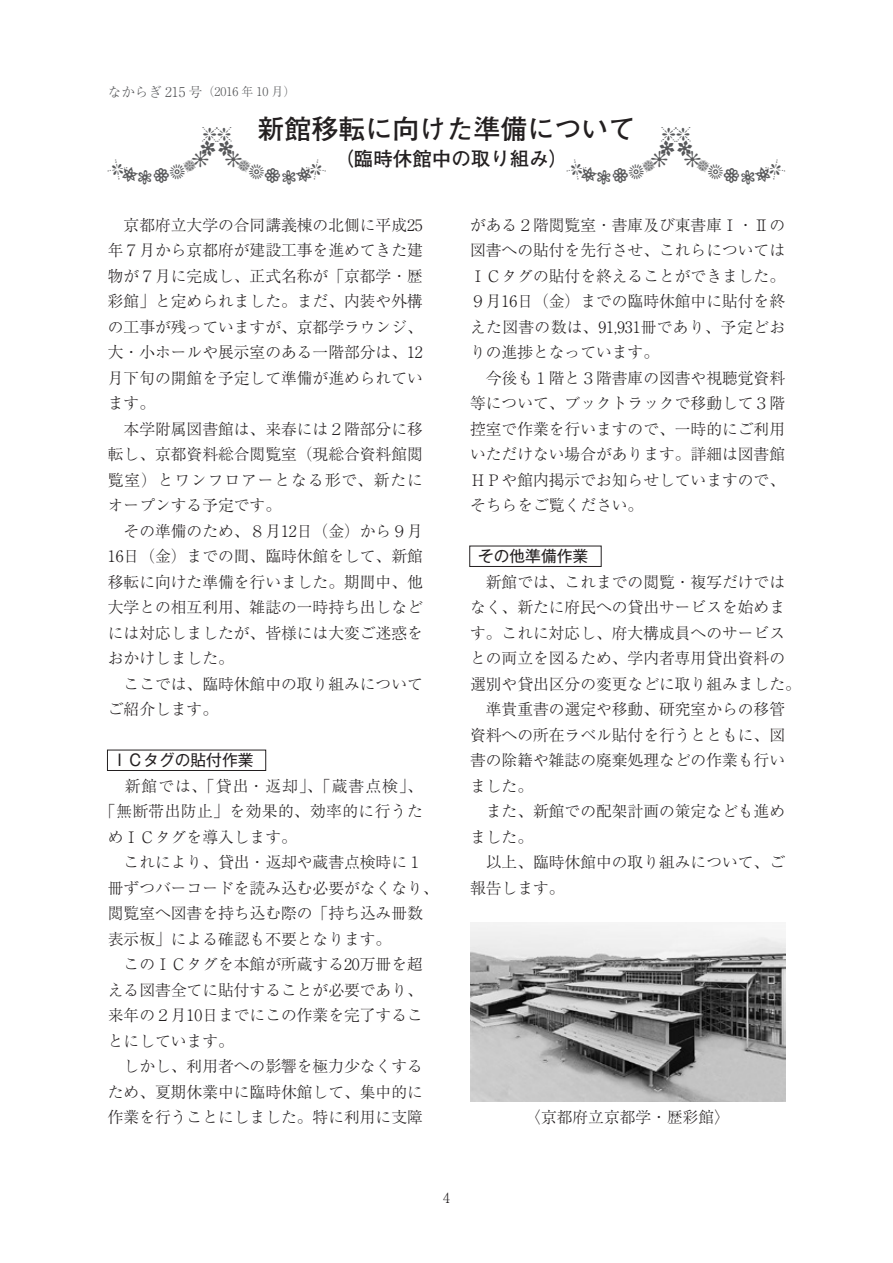
<style>
.page{position:relative;width:893px;height:1263px;background:#fff}
.page>*{position:absolute;margin:0;border:0;box-sizing:border-box;transform-origin:0 0}
.t1{font:700 27px "Futo Go B101 Pr 5";color:#231f20}
.t2{font:700 19.5px "Futo Go B101 Pr 5";color:#231f20}
.t3{font:300 15.75px/25.5px "Ryumin Pr 5";color:#231f20}
.t4{font:300 15.75px "Ryumin Pr 5";letter-spacing:.07em;color:#231f20}
.t5{font:300 15.75px "Ryumin Pr 5";letter-spacing:.03em;color:#231f20}
.t6{font:15.75px "Gothic MB101 Pr 5";color:#231f20}
.t7{font:300 13.8px "Ryumin Pr 5";color:#231f20}
.t8{font:300 12px "Ryumin Pr 5";color:#57585a}
.s1{font-size:13.5px}
</style>
<div class="page">
<svg style="left:107px;top:749px;width:159px;height:22px"></svg>
<svg style="left:469px;top:545px;width:133px;height:22px"></svg>
<img style="left:470px;top:922px;width:315px;height:180px">
<p class="t8" style="left:108px;top:82px;width:189px"><span class="s1">なからぎ 215 号</span>（2016 年 10 月）</p>
<h1 class="t1" style="left:257px;top:107px;width:380px">新館移転に向けた準備について</h1>
<p class="t2" style="left:334px;top:143px;width:236px">（臨時休館中の取り組み）</p>
<p class="t3" style="left:108px;top:211px;width:317px">　京都府立大学の合同講義棟の北側に平成25年７月から京都府が建設工事を進めてきた建物が７月に完成し、正式名称が「京都学・歴彩館」と定められました。まだ、内装や外構の工事が残っていますが、京都学ラウンジ、大・小ホールや展示室のある一階部分は、12月下旬の開館を予定して準備が進められています。<br>　本学附属図書館は、来春には２階部分に移転し、京都資料総合閲覧室（現総合資料館閲覧室）とワンフロアーとなる形で、新たにオープンする予定です。<br>　その準備のため、８月12日（金）から９月<br>16日（金）までの間、臨時休館をして、新館移転に向けた準備を行いました。期間中、他大学との相互利用、雑誌の一時持ち出しなどには対応しましたが、皆様には大変ご迷惑をおかけしました。<br>　ここでは、臨時休館中の取り組みについてご紹介します。</p>
<p class="t6" style="left:112px;top:747px;width:143px">ＩＣタグの貼付作業</p>
<p class="t4" style="left:108px;top:773px;width:316px">　新館では、「貸出・返却」、「蔵書点検」、</p>
<p class="t5" style="left:100px;top:799px;width:324px">「無断帯出防止」を効果的、効率的に行うた</p>
<p class="t3" style="left:108px;top:823px;width:190px">めＩＣタグを導入します。</p>
<p class="t3" style="left:108px;top:848px;width:317px">　これにより、貸出・返却や蔵書点検時に１</p>
<p class="t3" style="left:108px;top:874px;width:332px">冊ずつバーコードを読み込む必要がなくなり、</p>
<p class="t3" style="left:108px;top:899px;width:317px">閲覧室へ図書を持ち込む際の「持ち込み冊数</p>
<p class="t3" style="left:108px;top:925px;width:285px">表示板」による確認も不要となります。</p>
<p class="t3" style="left:108px;top:950px;width:317px">　このＩＣタグを本館が所蔵する20万冊を超</p>
<p class="t3" style="left:108px;top:976px;width:317px">える図書全てに貼付することが必要であり、</p>
<p class="t3" style="left:108px;top:1001px;width:317px">来年の２月10日までにこの作業を完了するこ</p>
<p class="t3" style="left:108px;top:1027px;width:127px">とにしています。</p>
<p class="t3" style="left:108px;top:1052px;width:317px">　しかし、利用者への影響を極力少なくする</p>
<p class="t3" style="left:108px;top:1078px;width:317px">ため、夏期休業中に臨時休館して、集中的に</p>
<p class="t3" style="left:108px;top:1103px;width:317px">作業を行うことにしました。特に利用に支障</p>
<p class="t3" style="left:470px;top:211px;width:317px">がある２階閲覧室・書庫及び東書庫Ⅰ・Ⅱの図書への貼付を先行させ、これらについては<br>ＩＣタグの貼付を終えることができました。<br>９月16日（金）までの臨時休館中に貼付を終えた図書の数は、91,931冊であり、予定どおりの進捗となっています。<br>　今後も１階と３階書庫の図書や視聴覚資料等について、ブックトラックで移動して３階控室で作業を行いますので、一時的にご利用いただけない場合があります。詳細は図書館<br>ＨＰや館内掲示でお知らせしていますので、そちらをご覧ください。</p>
<p class="t6" style="left:478px;top:543px;width:112px">その他準備作業</p>
<p class="t3" style="left:470px;top:568px;width:332px">　新館では、これまでの閲覧・複写だけではなく、新たに府民への貸出サービスを始めます。これに対応し、府大構成員へのサービスとの両立を図るため、学内者専用貸出資料の選別や貸出区分の変更などに取り組みました。　準貴重書の選定や移動、研究室からの移管資料への所在ラベル貼付を行うとともに、図書の除籍や雑誌の廃棄処理などの作業も行いました。<br>　また、新館での配架計画の策定なども進めました。<br>　以上、臨時休館中の取り組みについて、ご報告します。</p>
<p class="t3" style="left:525px;top:1103px;width:206px">〈京都府立京都学・歴彩館〉</p>
<p class="t7" style="left:443px;top:1187px;width:8px">4</p>
</div>
